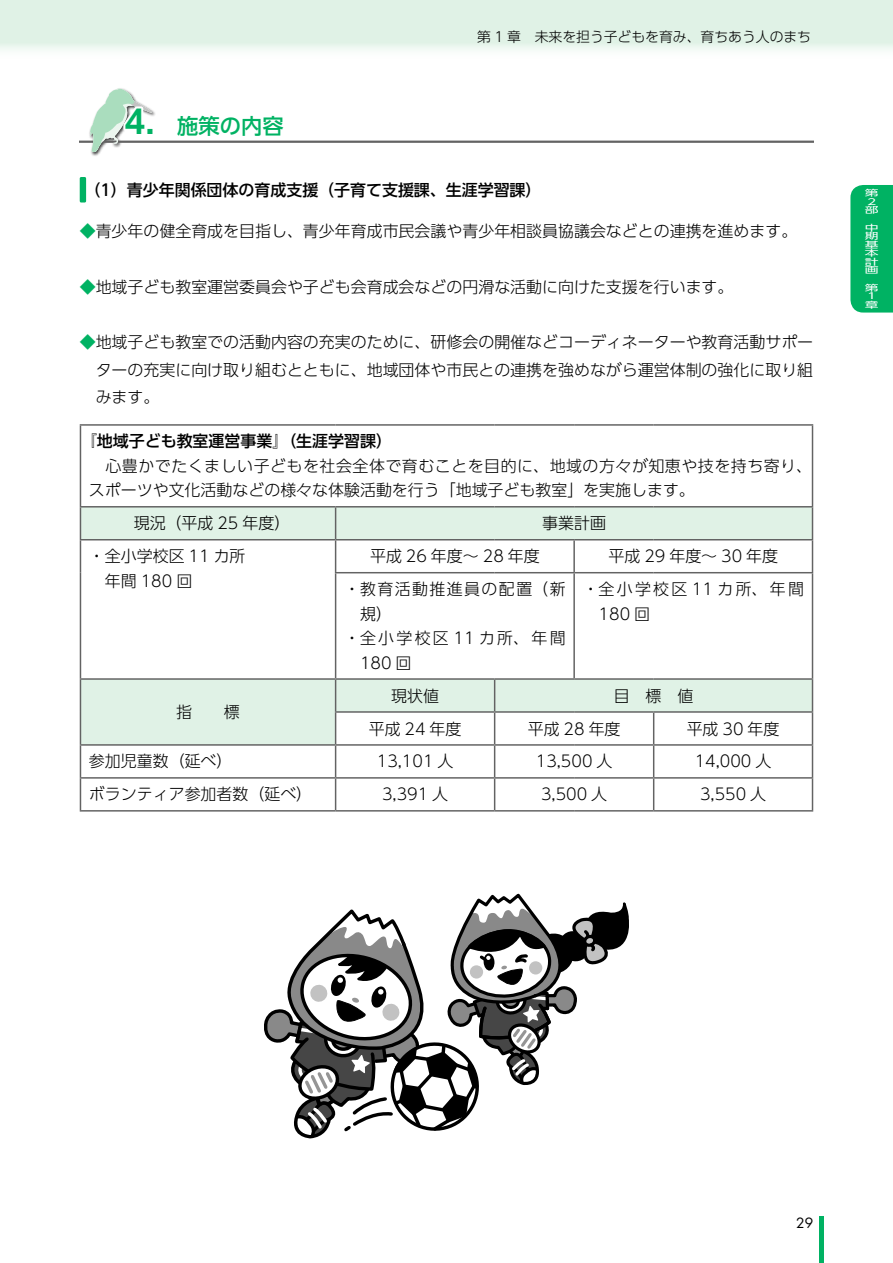
<style>
.page{position:relative;width:893px;height:1263px;background:#fff}
.page>*{position:absolute;margin:0;border:0;box-sizing:border-box;transform-origin:0 0}
.t1{font:500 21.3px "UD Shin Go Pro";color:#00b263}
.t2{font:300 15.9px/27.6px "UD Shin Go Pro";color:#000;text-align:justify}
.t3{font:300 15.9px/24.5px "UD Shin Go Pro";letter-spacing:.035em;color:#000}
.t4{font:500 15.9px "UD Shin Go Pro";color:#000}
.t5{font:300 15.9px/24.5px "UD Shin Go Pro";letter-spacing:.14em;color:#000}
.t6{font:300 15.9px "UD Shin Go Pro";letter-spacing:.09em;color:#000}
.t7{font:300 15.9px "UD Shin Go Pro";letter-spacing:.145em;color:#000}
.t8{font:300 13.8px "UD Shin Go Pro";color:#000}
.t9{font:13.8px "Futura";color:#000}
.t10{font:8.55px/8.6px "UD Shin Go Pro";color:#fff;scale:1.61 1}
.s1{font-family:"UD Shin Go Pro De";font-weight:700;font-size:31.95px}
.s2{color:#00b263}
.s3{font-weight:500}
</style>
<div class="page">
<div style="left:0;top:0;width:893px;height:60px;background:linear-gradient(to bottom,#d8efdf,#f3faf5)"></div>
<hr style="left:820px;top:1216px;width:4px;height:47px;background:#00b263">
<div style="left:850px;top:185px;width:43px;height:128px;background:#00b263"></div>
<img style="left:88px;top:110px;width:69px;height:46px">
<hr style="left:80px;top:141px;width:25px;height:2px;background:#636363">
<hr style="left:113px;top:141px;width:700px;height:2px;background:#636363">
<svg style="left:90px;top:88px;width:62px;height:64px"></svg>
<svg style="left:172px;top:140px;width:126px;height:3px"></svg>
<div style="left:80px;top:177px;width:6px;height:26px;background:#00b263;border-radius:2px"></div>
<svg style="left:81px;top:507px;width:731px;height:237px"></svg>
<hr style="left:80px;top:424px;width:256px;height:2px;background:#636363">
<hr style="left:80px;top:426px;width:1px;height:80px;background:#636363">
<hr style="left:336px;top:424px;width:159px;height:2px;background:#636363">
<hr style="left:495px;top:424px;width:79px;height:2px;background:#636363">
<hr style="left:574px;top:424px;width:80px;height:2px;background:#636363">
<hr style="left:654px;top:424px;width:159px;height:2px;background:#636363">
<hr style="left:812px;top:426px;width:1px;height:80px;background:#636363">
<hr style="left:80px;top:506px;width:256px;height:1px;background:#636363">
<hr style="left:80px;top:507px;width:1px;height:32px;background:#636363">
<hr style="left:336px;top:506px;width:159px;height:1px;background:#636363">
<hr style="left:335px;top:507px;width:1px;height:32px;background:#636363">
<hr style="left:495px;top:506px;width:79px;height:1px;background:#636363">
<hr style="left:574px;top:506px;width:80px;height:1px;background:#636363">
<hr style="left:654px;top:506px;width:159px;height:1px;background:#636363">
<hr style="left:812px;top:507px;width:1px;height:32px;background:#636363">
<hr style="left:80px;top:539px;width:256px;height:1px;background:#636363">
<hr style="left:80px;top:540px;width:1px;height:33px;background:#636363">
<hr style="left:80px;top:573px;width:1px;height:105px;background:#636363">
<hr style="left:80px;top:678px;width:256px;height:2px;background:#636363">
<hr style="left:80px;top:680px;width:1px;height:32px;background:#636363">
<hr style="left:80px;top:712px;width:1px;height:32px;background:#636363">
<hr style="left:80px;top:744px;width:256px;height:2px;background:#636363">
<hr style="left:80px;top:746px;width:1px;height:31px;background:#636363">
<hr style="left:80px;top:777px;width:256px;height:2px;background:#636363">
<hr style="left:80px;top:779px;width:1px;height:31px;background:#636363">
<hr style="left:80px;top:810px;width:256px;height:1px;background:#636363">
<hr style="left:336px;top:539px;width:159px;height:1px;background:#636363">
<hr style="left:335px;top:540px;width:1px;height:32px;background:#636363">
<hr style="left:495px;top:539px;width:79px;height:1px;background:#636363">
<hr style="left:574px;top:539px;width:80px;height:1px;background:#636363">
<hr style="left:573px;top:540px;width:2px;height:32px;background:#636363">
<hr style="left:654px;top:539px;width:159px;height:1px;background:#636363">
<hr style="left:812px;top:540px;width:1px;height:32px;background:#636363">
<hr style="left:335px;top:572px;width:160px;height:1px;background:#636363">
<hr style="left:335px;top:573px;width:1px;height:105px;background:#636363">
<hr style="left:495px;top:572px;width:79px;height:1px;background:#636363">
<hr style="left:574px;top:572px;width:80px;height:1px;background:#636363">
<hr style="left:573px;top:573px;width:2px;height:105px;background:#636363">
<hr style="left:654px;top:572px;width:159px;height:1px;background:#636363">
<hr style="left:812px;top:573px;width:1px;height:105px;background:#636363">
<hr style="left:336px;top:678px;width:159px;height:2px;background:#636363">
<hr style="left:335px;top:680px;width:1px;height:31px;background:#636363">
<hr style="left:495px;top:678px;width:79px;height:2px;background:#636363">
<hr style="left:494px;top:680px;width:1px;height:31px;background:#636363">
<hr style="left:574px;top:678px;width:80px;height:2px;background:#636363">
<hr style="left:654px;top:678px;width:159px;height:2px;background:#636363">
<hr style="left:812px;top:680px;width:1px;height:31px;background:#636363">
<hr style="left:335px;top:711px;width:160px;height:2px;background:#636363">
<hr style="left:335px;top:713px;width:1px;height:31px;background:#636363">
<hr style="left:495px;top:711px;width:79px;height:2px;background:#636363">
<hr style="left:494px;top:713px;width:1px;height:31px;background:#636363">
<hr style="left:574px;top:711px;width:80px;height:2px;background:#636363">
<hr style="left:654px;top:711px;width:159px;height:2px;background:#636363">
<hr style="left:653px;top:713px;width:1px;height:31px;background:#636363">
<hr style="left:812px;top:713px;width:1px;height:31px;background:#636363">
<hr style="left:336px;top:744px;width:159px;height:2px;background:#636363">
<hr style="left:335px;top:746px;width:1px;height:31px;background:#636363">
<hr style="left:495px;top:744px;width:79px;height:2px;background:#636363">
<hr style="left:494px;top:746px;width:1px;height:31px;background:#636363">
<hr style="left:574px;top:744px;width:80px;height:2px;background:#636363">
<hr style="left:654px;top:744px;width:159px;height:2px;background:#636363">
<hr style="left:653px;top:746px;width:1px;height:31px;background:#636363">
<hr style="left:812px;top:746px;width:1px;height:31px;background:#636363">
<hr style="left:336px;top:777px;width:159px;height:2px;background:#636363">
<hr style="left:335px;top:779px;width:1px;height:31px;background:#636363">
<hr style="left:495px;top:777px;width:79px;height:2px;background:#636363">
<hr style="left:494px;top:779px;width:1px;height:31px;background:#636363">
<hr style="left:574px;top:777px;width:80px;height:2px;background:#636363">
<hr style="left:654px;top:777px;width:159px;height:2px;background:#636363">
<hr style="left:653px;top:779px;width:1px;height:31px;background:#636363">
<hr style="left:812px;top:779px;width:1px;height:31px;background:#636363">
<hr style="left:336px;top:810px;width:159px;height:1px;background:#636363">
<hr style="left:495px;top:810px;width:79px;height:1px;background:#636363">
<hr style="left:574px;top:810px;width:80px;height:1px;background:#636363">
<hr style="left:654px;top:810px;width:159px;height:1px;background:#636363">
<svg style="left:264px;top:893px;width:365px;height:245px"></svg>
<svg style="left:545px;top:996px;width:4px;height:13px"></svg>
<p class="t1" style="left:124px;top:109px;width:161px"><span class="s1">4．</span>施策の内容</p>
<p class="t8" style="left:477px;top:26px;width:335px">第 1 章　未来を担う子どもを育み、育ちあう人のまち</p>
<p class="t4" style="left:85px;top:177px;width:458px">（1）青少年関係団体の育成支援（子育て支援課、生涯学習課）</p>
<p class="t2" style="left:80px;top:217px;width:719px"><span class="s2">◆</span>青少年の健全育成を目指し、青少年育成市民会議や青少年相談員協議会などとの連携を進めます。</p>
<p class="t2" style="left:80px;top:272px;width:655px"><span class="s2">◆</span>地域子ども教室運営委員会や子ども会育成会などの円滑な活動に向けた支援を行います。</p>
<p class="t2" style="left:96px;top:327px;width:719px;text-indent:-16px"><span class="s2">◆</span>地域子ども教室での活動内容の充実のために、研修会の開催などコーディネーターや教育活動サポーターの充実に向け取り組むとともに、地域団体や市民との連携を強めながら運営体制の強化に取り組みます。</p>
<p class="t3" style="left:89px;top:429px;width:725px;text-indent:-8px"><span class="s3">『地域子ども教室運営事業』（生涯学習課）<br></span>　心豊かでたくましい子どもを社会全体で育むことを目的に、地域の方々が知恵や技を持ち寄り、スポーツや文化活動などの様々な体験活動を行う「地域子ども教室」を実施します。</p>
<p class="t2" style="left:134px;top:509px;width:158px">現況（平成 25 年度）</p>
<p class="t2" style="left:542px;top:509px;width:65px">事業計画</p>
<p class="t2" style="left:89px;top:543px;width:158px;line-height:24.5px">・全小学校区 11 カ所　年間 180 回</p>
<p class="t2" style="left:370px;top:542px;width:171px">平成 26 年度〜 28 年度</p>
<p class="t2" style="left:608px;top:542px;width:171px">平成 29 年度〜 30 年度</p>
<p class="t6" style="left:344px;top:576px;width:223px">・教育活動推進員の配置（新</p>
<p class="t2" style="left:360px;top:599px;width:33px">規）</p>
<p class="t7" style="left:344px;top:625px;width:223px">・全小学校区 11 カ所、年間</p>
<p class="t2" style="left:360px;top:648px;width:53px">180 回</p>
<p class="t5" style="left:599px;top:576px;width:207px;text-indent:-16px">・全小学校区 11 カ所、年間<br>180 回</p>
<p class="t2" style="left:176px;top:698px;width:65px">指　　標</p>
<p class="t2" style="left:391px;top:681px;width:49px">現状値</p>
<p class="t2" style="left:614px;top:681px;width:81px">目　標　値</p>
<p class="t2" style="left:369px;top:714px;width:94px">平成 24 年度</p>
<p class="t2" style="left:528px;top:714px;width:94px">平成 28 年度</p>
<p class="t2" style="left:687px;top:714px;width:94px">平成 30 年度</p>
<p class="t2" style="left:89px;top:747px;width:145px">参加児童数（延べ）</p>
<p class="t2" style="left:377px;top:747px;width:78px">13,101 人</p>
<p class="t2" style="left:536px;top:747px;width:78px">13,500 人</p>
<p class="t2" style="left:695px;top:747px;width:78px">14,000 人</p>
<p class="t2" style="left:89px;top:780px;width:225px">ボランティア参加者数（延べ）</p>
<p class="t2" style="left:382px;top:780px;width:68px">3,391 人</p>
<p class="t2" style="left:541px;top:780px;width:68px">3,500 人</p>
<p class="t2" style="left:700px;top:780px;width:68px">3,550 人</p>
<p class="t10" style="left:865px;top:189px;width:10px">第<br>２部</p>
<p class="t10" style="left:865px;top:223px;width:10px;text-align:justify">中期基本計画</p>
<p class="t10" style="left:865px;top:283px;width:10px">第<br>１章</p>
<p class="t9" style="left:796px;top:1214px;width:19px">29</p>
</div>
